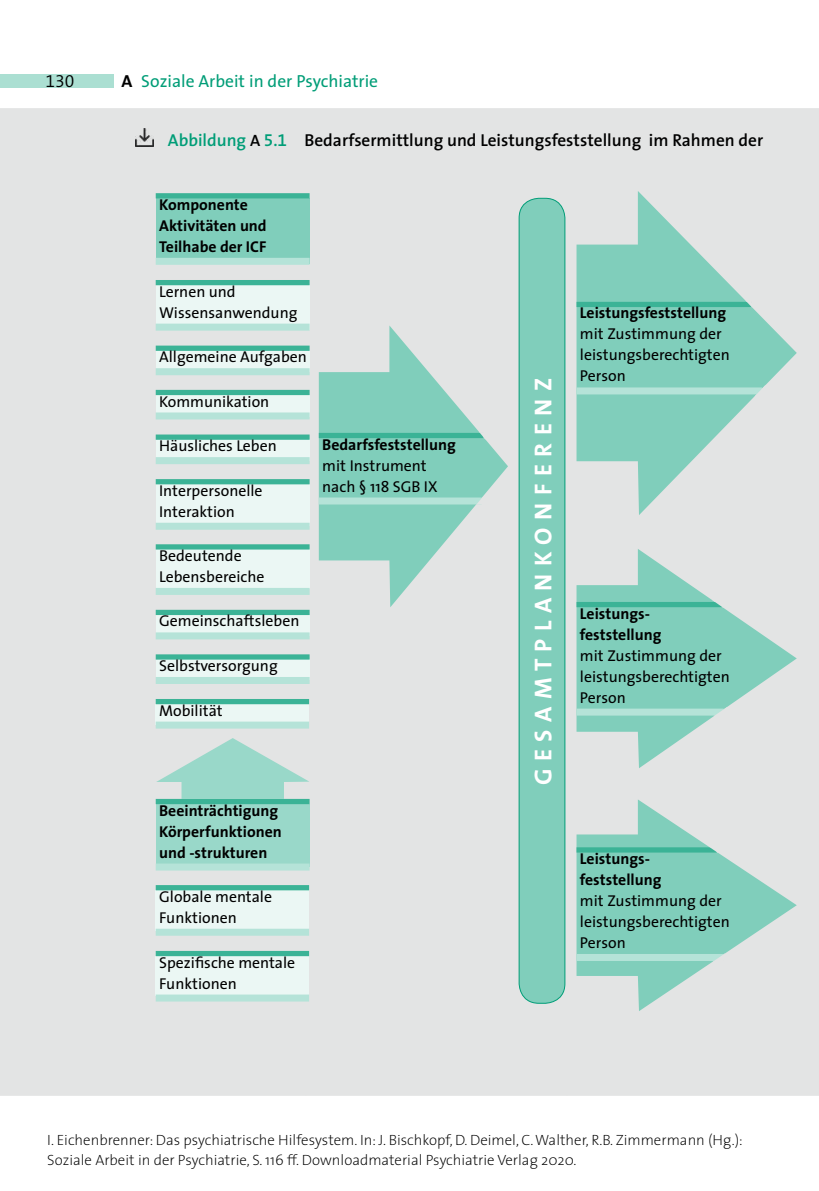
<style>
.page{position:relative;width:819px;height:1191px;background:#fff}
.page>*{position:absolute;margin:0;border:0;box-sizing:border-box;transform-origin:0 0}
.t1{font:700 24.5px "The Sans";letter-spacing:.3em;color:#fff}
.t2{font:17.5px "The Sans";color:#009d77}
.t3{font:17.5px "The Sans Semi Light Expert";color:#000}
.t4{font:600 17.32px "The Sans";color:#000}
.t5{font:15.75px/21px "The Sans";color:#000}
.t6{font:700 15.75px/21px "The Sans";color:#000}
.t7{font:200 14.88px/19.2px "The Sans";color:#000}
.s1{font-weight:700;color:#000}
.s2{color:#009d77}
.s3{font-size:16.45px}
.s4{font-family:"The Sans Semi Bold Expert";font-weight:400;color:#009d77}
</style>
<div class="page">
<div style="left:0;top:74px;width:114px;height:13px;background:#abdfd2"></div>
<div style="left:0;top:108px;width:819px;height:987px;background:#e3e4e4"></div>
<img style="left:135px;top:129px;width:19px;height:17px">
<div style="left:156px;top:198px;width:153px;height:66px;background:#80cebb"></div>
<div style="left:156px;top:193px;width:153px;height:5px;background:#3bb396"></div>
<div style="left:156px;top:258px;width:153px;height:7px;background:#b5e3d8"></div>
<div style="left:156px;top:804px;width:153px;height:62px;background:#99d8c9"></div>
<div style="left:156px;top:799px;width:153px;height:5px;background:#3bb396"></div>
<div style="left:156px;top:863px;width:153px;height:7px;background:#b5e3d8"></div>
<div style="left:156px;top:285px;width:153px;height:45px;background:#ebf7f4"></div>
<div style="left:156px;top:280px;width:153px;height:5px;background:#3bb396"></div>
<div style="left:156px;top:324px;width:153px;height:7px;background:#b5e3d8"></div>
<div style="left:156px;top:351px;width:153px;height:21px;background:#ebf7f4"></div>
<div style="left:156px;top:345px;width:153px;height:6px;background:#3bb396"></div>
<div style="left:156px;top:368px;width:153px;height:7px;background:#b5e3d8"></div>
<div style="left:156px;top:395px;width:153px;height:21px;background:#ebf7f4"></div>
<div style="left:156px;top:390px;width:153px;height:5px;background:#3bb396"></div>
<div style="left:156px;top:412px;width:153px;height:7px;background:#b5e3d8"></div>
<div style="left:156px;top:440px;width:153px;height:21px;background:#ebf7f4"></div>
<div style="left:156px;top:434px;width:153px;height:6px;background:#3bb396"></div>
<div style="left:156px;top:457px;width:153px;height:7px;background:#b5e3d8"></div>
<div style="left:156px;top:484px;width:153px;height:42px;background:#ebf7f4"></div>
<div style="left:156px;top:479px;width:153px;height:5px;background:#3bb396"></div>
<div style="left:156px;top:523px;width:153px;height:7px;background:#b5e3d8"></div>
<div style="left:519px;top:198px;width:46px;height:805px;background:#80cebb;border-radius:20px"></div>
<div style="left:518px;top:198px;width:47px;height:805px;border:1px solid #009d77;border-radius:20px"></div>
<div style="left:156px;top:549px;width:153px;height:40px;background:#ebf7f4"></div>
<div style="left:156px;top:544px;width:153px;height:5px;background:#3bb396"></div>
<div style="left:156px;top:588px;width:153px;height:7px;background:#b5e3d8"></div>
<div style="left:156px;top:615px;width:153px;height:21px;background:#ebf7f4"></div>
<div style="left:156px;top:610px;width:153px;height:5px;background:#3bb396"></div>
<div style="left:156px;top:632px;width:153px;height:7px;background:#b5e3d8"></div>
<div style="left:156px;top:659px;width:153px;height:21px;background:#ebf7f4"></div>
<div style="left:156px;top:654px;width:153px;height:5px;background:#3bb396"></div>
<div style="left:156px;top:677px;width:153px;height:7px;background:#b5e3d8"></div>
<div style="left:156px;top:704px;width:153px;height:20px;background:#ebf7f4"></div>
<div style="left:156px;top:699px;width:153px;height:5px;background:#3bb396"></div>
<div style="left:156px;top:721px;width:153px;height:7px;background:#b5e3d8"></div>
<div style="left:156px;top:890px;width:153px;height:40px;background:#ebf7f4"></div>
<div style="left:156px;top:885px;width:153px;height:5px;background:#3bb396"></div>
<div style="left:156px;top:928px;width:153px;height:7px;background:#b5e3d8"></div>
<div style="left:156px;top:956px;width:153px;height:39px;background:#ebf7f4"></div>
<div style="left:156px;top:951px;width:153px;height:5px;background:#3bb396"></div>
<div style="left:156px;top:994px;width:153px;height:7px;background:#b5e3d8"></div>
<svg style="left:319px;top:325px;width:189px;height:282px;background:#acd7cd"></svg>
<div style="left:319px;top:433px;width:164px;height:5px;background:#3bb396"></div>
<div style="left:319px;top:497px;width:162px;height:7px;background:#b5e3d8"></div>
<svg style="left:476px;top:497px;width:6px;height:7px"></svg>
<svg style="left:576px;top:191px;width:220px;height:324px;background:#aed8ce"></svg>
<div style="left:576px;top:302px;width:175px;height:5px;background:#3bb396"></div>
<div style="left:576px;top:387px;width:186px;height:7px;background:#b5e3d8"></div>
<svg style="left:765px;top:361px;width:7px;height:8px"></svg>
<svg style="left:576px;top:549px;width:220px;height:219px;background:#aed8ce"></svg>
<div style="left:576px;top:602px;width:145px;height:5px;background:#3bb396"></div>
<div style="left:576px;top:708px;width:147px;height:7px;background:#b5e3d8"></div>
<svg style="left:576px;top:799px;width:220px;height:212px;background:#add8cd"></svg>
<div style="left:576px;top:847px;width:140px;height:5px;background:#3bb396"></div>
<div style="left:576px;top:954px;width:147px;height:7px;background:#b5e3d8"></div>
<svg style="left:156px;top:738px;width:153px;height:61px;background:#baddd5"></svg>
<svg style="left:479px;top:432px;width:6px;height:8px"></svg>
<svg style="left:745px;top:300px;width:7px;height:8px"></svg>
<svg style="left:712px;top:953px;width:13px;height:10px"></svg>
<svg style="left:712px;top:598px;width:11px;height:10px"></svg>
<svg style="left:713px;top:707px;width:26px;height:18px"></svg>
<svg style="left:708px;top:845px;width:10px;height:8px"></svg>
<svg style="left:754px;top:385px;width:11px;height:11px"></svg>
<p class="t3" style="left:46px;top:67px;width:30px">130</p>
<p class="t2" style="left:122px;top:67px;width:258px"><span class="s1">A</span> Soziale Arbeit in der Psychiatrie</p>
<p class="t4" style="left:168px;top:126px;width:596px"><span class="s2">Abbildung</span> <span class="s3">A</span> <span class="s4">5.1</span> Bedarfsermittlung und Leistungsfeststellung im Rahmen der</p>
<p class="t6" style="left:159px;top:194px;width:109px">Komponente<br>Aktivitäten und<br>Teilhabe der ICF</p>
<p class="t5" style="left:159px;top:280px;width:140px">Lernen und<br>Wissensanwendung</p>
<p class="t5" style="left:159px;top:346px;width:149px">Allgemeine Aufgaben</p>
<p class="t5" style="left:159px;top:390px;width:112px">Kommunikation</p>
<p class="t5" style="left:159px;top:435px;width:119px">Häusliches Leben</p>
<p class="t5" style="left:159px;top:479px;width:105px">Interpersonelle<br>Interaktion</p>
<p class="t5" style="left:159px;top:544px;width:107px">Bedeutende<br>Lebensbereiche</p>
<p class="t5" style="left:159px;top:610px;width:142px">Gemeinschaftsleben</p>
<p class="t5" style="left:159px;top:654px;width:120px">Selbstversorgung</p>
<p class="t5" style="left:159px;top:699px;width:65px">Mobilität</p>
<p class="t6" style="left:322px;top:433px;width:135px">Bedarfsfeststellung</p>
<p class="t5" style="left:322px;top:454px;width:117px">mit Instrument nach § 118 SGB IX</p>
<p class="t6" style="left:159px;top:799px;width:124px">Beeinträchtigung<br>Körperfunktionen und -strukturen</p>
<p class="t5" style="left:159px;top:885px;width:114px">Globale mentale<br>Funktionen</p>
<p class="t5" style="left:159px;top:951px;width:138px">Spezifische mentale<br>Funktionen</p>
<h1 class="t1" style="left:522px;top:785px;width:408px;rotate:-90deg">GESAMTPLANKONFERENZ</h1>
<p class="t6" style="left:580px;top:302px;width:148px">Leistungsfeststellung</p>
<p class="t5" style="left:580px;top:323px;width:151px">mit Zustimmung der leistungsberechtigten<br>Person</p>
<p class="t6" style="left:580px;top:602px;width:83px">Leistungs&shy;feststellung</p>
<p class="t5" style="left:580px;top:644px;width:151px">mit Zustimmung der leistungsberechtigten<br>Person</p>
<p class="t6" style="left:580px;top:847px;width:83px">Leistungs&shy;feststellung</p>
<p class="t5" style="left:580px;top:889px;width:151px">mit Zustimmung der leistungsberechtigten<br>Person</p>
<p class="t7" style="left:47px;top:1130px;width:697px">I. Eichenbrenner: Das psychiatrische Hilfesystem. In: J. Bischkopf, D. Deimel, C. Walther, R.B. Zimmermann (Hg.):<br>Soziale Arbeit in der Psychiatrie, S. 116 ff. Downloadmaterial Psychiatrie Verlag 2020.</p>
</div>
